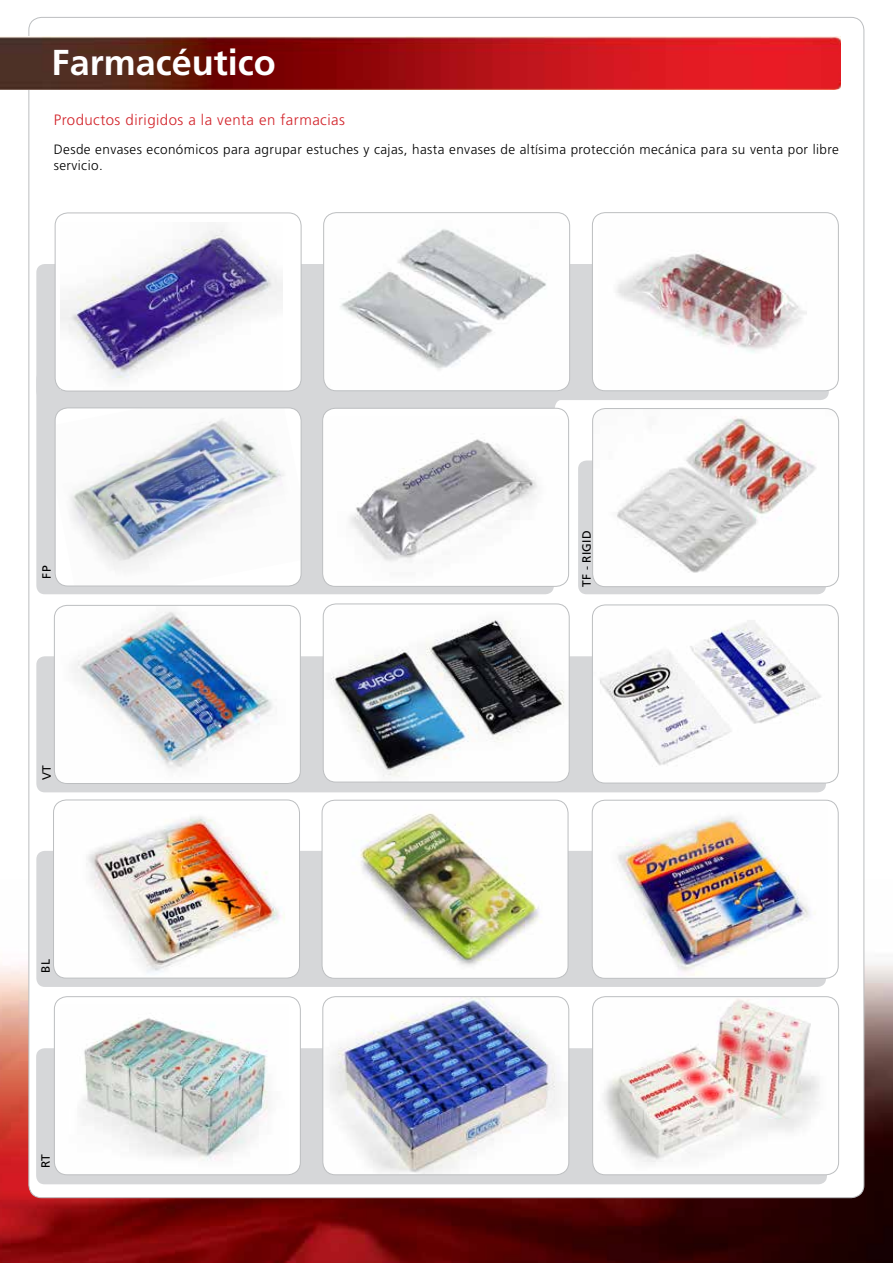
<style>
.page{position:relative;width:893px;height:1263px;background:#fff}
.page>*{position:absolute;margin:0;border:0;box-sizing:border-box;transform-origin:0 0}
.t1{font:700 36px "Frutiger LT Std";color:#fff}
.t2{font:300 15px "Frutiger LT Std";letter-spacing:.03em;color:#d2232a}
.t3{font:300 13.5px/16.2px "Frutiger LT Std";letter-spacing:.03em;color:#000}
.t4{font:12px "Frutiger LT Std";letter-spacing:.02em;color:#000}
</style>
<div class="page">
<img style="left:0;top:880px;width:893px;height:383px">
<div style="left:29px;top:17px;width:835px;height:1181px;background:#fff;border-radius:13px"></div>
<img style="left:0;top:37px;width:840px;height:52px">
<div style="left:36px;top:264px;width:793px;height:136px;background:#d6d7d9;border-radius:9px"></div>
<div style="left:36px;top:656px;width:790px;height:136px;background:#d6d7d9;border-radius:9px"></div>
<div style="left:36px;top:851px;width:790px;height:136px;background:#d6d7d9;border-radius:9px"></div>
<div style="left:36px;top:1048px;width:791px;height:136px;background:#d6d7d9;border-radius:9px"></div>
<div style="left:36px;top:370px;width:518px;height:224px;background:#d6d7d9;border-radius:9px"></div>
<div style="left:340px;top:307px;width:223px;height:101px;background:#d6d7d9;border-radius:9px"></div>
<div style="left:578px;top:460px;width:248px;height:134px;background:#d6d7d9;border-radius:9px"></div>
<div style="left:54px;top:997px;width:246px;height:178px;background:#fff;border-radius:13px"></div>
<img style="left:62px;top:1018px;width:207px;height:157px">
<div style="left:54px;top:996px;width:247px;height:179px;border:1px solid #bcbec0;border-radius:13px"></div>
<div style="left:54px;top:800px;width:245px;height:178px;background:#fff;border-radius:13px"></div>
<img style="left:61px;top:803px;width:238px;height:175px">
<div style="left:53px;top:800px;width:247px;height:178px;border:1px solid #bcbec0;border-radius:13px"></div>
<img style="left:593px;top:997px;width:246px;height:178px">
<div style="left:592px;top:996px;width:247px;height:179px;border:1px solid #bcbec0;border-radius:13px"></div>
<img style="left:322px;top:800px;width:246px;height:178px">
<div style="left:322px;top:800px;width:246px;height:179px;border:1px solid #bcbec0;border-radius:13px"></div>
<img style="left:324px;top:997px;width:245px;height:178px">
<div style="left:322px;top:996px;width:247px;height:179px;border:1px solid #bcbec0;border-radius:13px"></div>
<img style="left:55px;top:409px;width:246px;height:177px">
<div style="left:55px;top:407px;width:246px;height:179px;border:1px solid #bcbec0;border-radius:13px"></div>
<div style="left:55px;top:213px;width:246px;height:178px;background:#fff;border-radius:13px"></div>
<img style="left:61px;top:227px;width:222px;height:153px">
<div style="left:55px;top:213px;width:246px;height:178px;border:1px solid #bcbec0;border-radius:13px"></div>
<img style="left:54px;top:605px;width:245px;height:178px">
<div style="left:54px;top:605px;width:247px;height:179px;border:1px solid #bcbec0;border-radius:13px"></div>
<img style="left:323px;top:605px;width:246px;height:177px">
<div style="left:323px;top:603px;width:247px;height:179px;border:1px solid #bcbec0;border-radius:13px"></div>
<img style="left:592px;top:606px;width:246px;height:177px">
<div style="left:592px;top:604px;width:247px;height:179px;border:1px solid #bcbec0;border-radius:13px"></div>
<img style="left:592px;top:803px;width:234px;height:175px">
<div style="left:592px;top:800px;width:247px;height:179px;border:1px solid #bcbec0;border-radius:13px"></div>
<img style="left:593px;top:408px;width:246px;height:179px">
<div style="left:592px;top:408px;width:247px;height:179px;border:1px solid #bcbec0;border-radius:13px"></div>
<img style="left:324px;top:213px;width:246px;height:178px">
<div style="left:323px;top:212px;width:247px;height:179px;border:1px solid #bcbec0;border-radius:13px"></div>
<div style="left:323px;top:408px;width:246px;height:178px;background:#fff;border-radius:13px"></div>
<img style="left:324px;top:439px;width:245px;height:144px">
<div style="left:322px;top:408px;width:247px;height:179px;border:1px solid #bcbec0;border-radius:13px"></div>
<div style="left:592px;top:213px;width:246px;height:178px;background:#fff;border-radius:13px"></div>
<img style="left:600px;top:215px;width:238px;height:176px">
<div style="left:592px;top:212px;width:247px;height:179px;border:1px solid #bcbec0;border-radius:13px"></div>
<h1 class="t1" style="left:52px;top:41px;width:226px">Farmacéutico</h1>
<p class="t2" style="left:54px;top:112px;width:293px">Productos dirigidos a la venta en farmacias</p>
<p class="t3" style="left:54px;top:141px;width:786px">Desde envases económicos para agrupar estuches y cajas, hasta envases de altísima protección mecánica para su venta por libre servicio.</p>
<p class="t4" style="left:40px;top:579px;width:14px;rotate:-90deg">FP</p>
<p class="t4" style="left:40px;top:780px;width:16px;rotate:-90deg">VT</p>
<p class="t4" style="left:39px;top:973px;width:15px;rotate:-90deg">BL</p>
<p class="t4" style="left:38px;top:1168px;width:16px;rotate:-90deg">RT</p>
<p class="t4" style="left:579px;top:587px;width:58px;rotate:-90deg">TF - RIGID</p>
</div>
